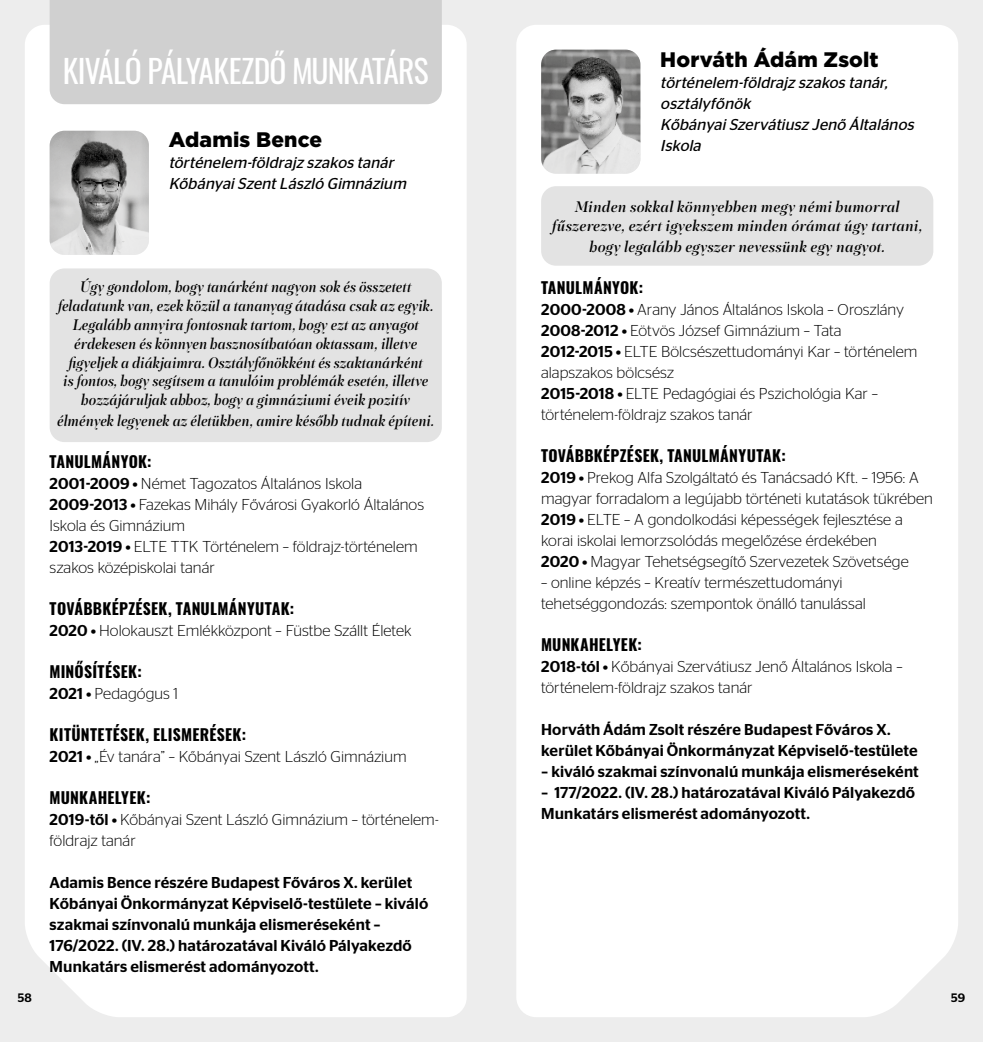
<style>
.page{position:relative;width:983px;height:1042px;background:#fff}
.page>*{position:absolute;margin:0;border:0;box-sizing:border-box;transform-origin:0 0}
.t1{font:31.5px "Oswald";letter-spacing:-.025em;color:#fff}
.t2{font:900 21px "Gotham CE";letter-spacing:.01em;color:#000}
.t3{font:300 15.75px/21px "Stag Sans";color:#000}
.t4{font:500 15.75px/21px "Stag Sans";letter-spacing:.01em;color:#000}
.t5{font:italic 500 15.75px/18.9px "PF Regal Display Pro";letter-spacing:.005em;color:#000;text-align:center;scale:.94 1}
.t6{font:700 15.75px "Oswald";letter-spacing:.02em;color:#000}
.t7{font:italic 15.75px/21px "Stag Sans";color:#000}
.t8{font:italic 500 15.75px/18.9px "PF Regal Display Pro";letter-spacing:.005em;color:#000;text-align:center}
.t9{font:500 12.25px "Stag Sans";color:#000}
.s1{font-weight:500}
</style>
<div class="page">
<div style="left:0;top:0;width:491px;height:1042px;background:#ededed"></div>
<div style="left:491px;top:0;width:491px;height:1042px;background:#ededed"></div>
<div style="left:25px;top:25px;width:441px;height:992px;background:#fff"></div>
<div style="left:516px;top:25px;width:441px;height:992px;background:#fff"></div>
<div style="left:50px;top:0;width:391px;height:104px;background:#d0d0d0"></div>
<div style="left:541px;top:186px;width:392px;height:80px;background:#e3e3e3;border-radius:15px"></div>
<div style="left:50px;top:268px;width:391px;height:174px;background:#e3e3e3;border-radius:15px"></div>
<img style="left:50px;top:131px;width:99px;height:124px">
<img style="left:541px;top:50px;width:99px;height:124px">
<h1 class="t1" style="left:63px;top:49px;width:367px">KIVÁLÓ PÁLYAKEZDŐ MUNKATÁRS</h1>
<h2 class="t2" style="left:169px;top:127px;width:155px">Adamis Bence</h2>
<p class="t7" style="left:169px;top:152px;width:242px">történelem-földrajz szakos tanár<br>KőbányaiSzentLászló Gimnázium</p>
<p class="t5" style="left:58px;top:277px;width:400px">Úgy gondolom, hogy tanárként nagyon sok és összetett feladatunk van, ezek közül a tananyag átadása csak az egyik.<br>Legalább annyira fontosnak tartom, hogy ezt az anyagot érdekesen és könnyen hasznosíthatóan oktassam, illetve figyeljek a diákjaimra. Osztályfőnökként és szaktanárként<br>is fontos, hogy segítsem a tanulóim problémák esetén, illetve hozzájáruljak ahhoz, hogy a gimnáziumi éveik pozitív</p>
<p class="t5" style="left:57px;top:412px;width:402px">élmények legyenek az életükben, amire később tudnak építeni.</p>
<p class="t6" style="left:50px;top:451px;width:103px">TANULMÁNYOK:</p>
<p class="t3" style="left:50px;top:473px;width:376px"><span class="s1">2001-2009 •</span> Német Tagozatos Általános Iskola <span class="s1">2009-2013 •</span> Fazekas Mihály Fővárosi Gyakorló Általános Iskola és Gimnázium<br><span class="s1">2013-2019 •</span> ELTE TTK Történelem – földrajz-történelem szakos középiskolai tanár</p>
<p class="t6" style="left:50px;top:598px;width:246px">TOVÁBBKÉPZÉSEK, TANULMÁNYUTAK:</p>
<p class="t3" style="left:50px;top:620px;width:363px"><span class="s1">2020 •</span> Holokauszt Emlékközpont – Füstbe Szállt Életek</p>
<p class="t6" style="left:50px;top:661px;width:94px">MINŐSÍTÉSEK:</p>
<p class="t3" style="left:50px;top:683px;width:130px"><span class="s1">2021 •</span> Pedagógus 1</p>
<p class="t6" style="left:50px;top:724px;width:198px">KITÜNTETÉSEK, ELISMERÉSEK:</p>
<p class="t3" style="left:50px;top:746px;width:358px"><span class="s1">2021 •</span> „Év tanára” – Kőbányai Szent László Gimnázium</p>
<p class="t6" style="left:50px;top:787px;width:102px">MUNKAHELYEK:</p>
<p class="t3" style="left:50px;top:809px;width:390px"><span class="s1">2019-től •</span> Kőbányai Szent László Gimnázium – történelem&shy;földrajz tanár</p>
<p class="t4" style="left:50px;top:872px;width:380px">Adamis Bence részére Budapest Főváros X. kerület Kőbányai Önkormányzat Képviselő-testülete – kiváló szakmai színvonalú munkája elismeréseként – 176/2022. (IV. 28.) határozatával Kiváló Pályakezdő Munkatárs elismerést adományozott.</p>
<h2 class="t2" style="left:660px;top:47px;width:220px">Horváth Ádám Zsolt</h2>
<p class="t7" style="left:660px;top:72px;width:259px">történelem-földrajz szakos tanár, osztályfőnök<br>KőbányaiSzervátiusz Jenő Általános<br>Iskola</p>
<p class="t8" style="left:552px;top:198px;width:372px">Minden sokkal könnyebben megy némi humorral fűszerezve, ezért igyekszem minden órámat úgy tartani,</p>
<p class="t8" style="left:589px;top:237px;width:297px">hogy legalább egyszer nevessünk egy nagyot.</p>
<p class="t6" style="left:541px;top:277px;width:103px">TANULMÁNYOK:</p>
<p class="t3" style="left:541px;top:299px;width:377px"><span class="s1">2000-2008 •</span> Arany János Általános Iskola – Oroszlány <span class="s1">2008-2012 •</span> Eötvös József Gimnázium – Tata <span class="s1">2012-2015 •</span> ELTE Bölcsészettudományi Kar – történelem alapszakos bölcsész<br><span class="s1">2015-2018 •</span> ELTE Pedagógiai és Pszichológia Kar – történelem-földrajz szakos tanár</p>
<p class="t6" style="left:541px;top:445px;width:246px">TOVÁBBKÉPZÉSEK, TANULMÁNYUTAK:</p>
<p class="t3" style="left:541px;top:467px;width:393px"><span class="s1">2019 •</span> Prekog Alfa Szolgáltató és Tanácsadó Kft. – 1956: A magyar forradalom a legújabb történeti kutatások tükrében <span class="s1">2019 •</span> ELTE – A gondolkodási képességek fejlesztése a korai iskolai lemorzsolódás megelőzése érdekében<br><span class="s1">2020 •</span> Magyar Tehetségsegítő Szervezetek Szövetsége</p>
<p class="t3" style="left:541px;top:572px;width:326px">– online képzés – Kreatív természettudományi tehetséggondozás: szempontok önálló tanulással</p>
<p class="t6" style="left:541px;top:633px;width:102px">MUNKAHELYEK:</p>
<p class="t3" style="left:541px;top:656px;width:363px"><span class="s1">2018-tól •</span> Kőbányai Szervátiusz Jenő Általános Iskola – történelem-földrajz szakos tanár</p>
<p class="t4" style="left:541px;top:719px;width:378px">Horváth Ádám Zsolt részére Budapest Főváros X. kerület Kőbányai Önkormányzat Képviselő-testülete</p>
<p class="t4" style="left:541px;top:761px;width:379px">– kiváló szakmai színvonalú munkája elismeréseként</p>
<p class="t4" style="left:541px;top:782px;width:375px">– 177/2022. (IV. 28.) határozatával Kiváló Pályakezdő<br>Munkatárs elismerést adományozott.</p>
<p class="t9" style="left:18px;top:991px;width:16px">58</p>
<p class="t9" style="left:950px;top:991px;width:16px">59</p>
</div>
